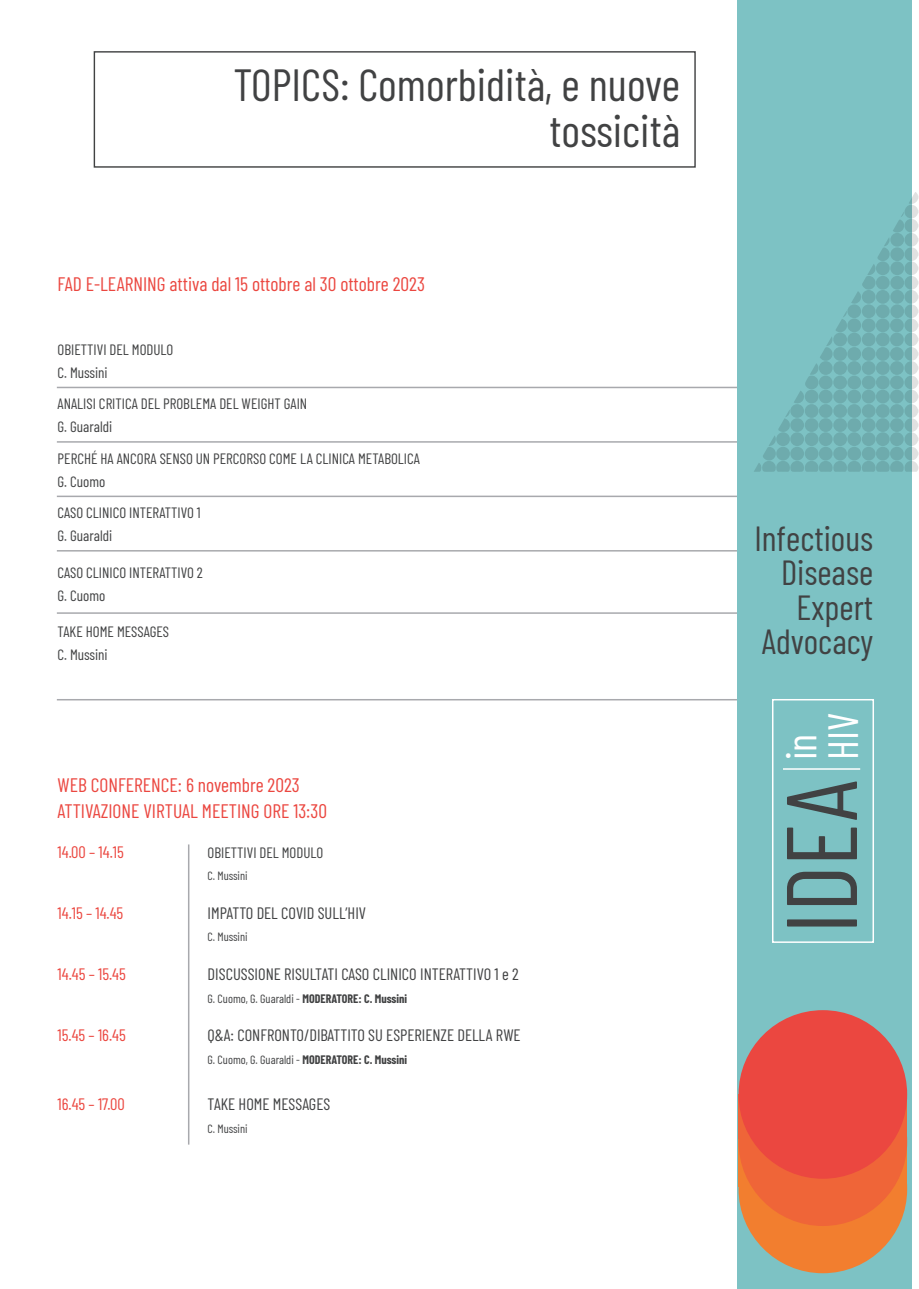
<style>
.page{position:relative;width:919px;height:1289px;background:#fff}
.page>*{position:absolute;margin:0;border:0;box-sizing:border-box;transform-origin:0 0}
.t1{font:99.9px "Barlow Condensed";color:#414243}
.t2{font:45px/45px "Barlow Condensed";color:#414243;text-align:right}
.t3{font:42.3px/41.7px "Barlow Condensed";color:#fff}
.t4{font:34.8px/34.3px "Barlow Condensed";color:#414243;text-align:right}
.t5{font:19.5px/25.5px "Barlow Condensed";color:#eb4740}
.t6{font:16.5px "Barlow Condensed";color:#414243}
.t7{font:16.5px "Barlow Condensed";color:#eb4740}
.t8{font:15px/23px "Barlow Condensed";color:#414243}
.t9{font:700 12px "Barlow Condensed";color:#414243}
.t10{font:12px "Barlow Condensed";color:#414243}
.s1{font-weight:400}
</style>
<div class="page">
<hr style="left:57px;top:387px;width:828px;height:1px;background:#a8a9ad">
<hr style="left:57px;top:441px;width:828px;height:1px;background:#a8a9ad">
<hr style="left:57px;top:495px;width:828px;height:2px;background:#a8a9ad">
<hr style="left:57px;top:550px;width:828px;height:1px;background:#a8a9ad">
<hr style="left:57px;top:612px;width:828px;height:2px;background:#a8a9ad">
<hr style="left:57px;top:699px;width:828px;height:1px;background:#a8a9ad">
<div style="left:737px;top:0;width:175px;height:1288px;background:#7dc2c4"></div>
<svg style="left:754px;top:192px;width:165px;height:280px"></svg>
<hr style="left:188px;top:844px;width:1px;height:300px;background:#a8a9ad">
<div style="left:94px;top:51px;width:601px;height:117px;border:1px solid #414243"></div>
<div style="left:738px;top:1104px;width:169px;height:169px;background:#f27e2f;border-radius:50%"></div>
<div style="left:738px;top:1132px;width:169px;height:54px;background:#f27e2f"></div>
<div style="left:738px;top:1057px;width:169px;height:168px;background:#ef6538;border-radius:50%"></div>
<div style="left:738px;top:1093px;width:169px;height:45px;background:#ef6538"></div>
<div style="left:738px;top:1010px;width:169px;height:168px;background:#eb4740;border-radius:50%"></div>
<div style="left:772px;top:699px;width:101px;height:243px;border:2px solid #fff"></div>
<hr style="left:783px;top:768px;width:77px;height:1px;background:#fff">
<h2 class="t2" style="left:233px;top:59px;width:448px">TOPICS: Comorbidità, e nuove tossicità</h2>
<h3 class="t5" style="left:58px;top:270px;width:369px">FAD E-LEARNING attiva dal 15 ottobre al 30 ottobre 2023</h3>
<p class="t8" style="left:58px;top:337px;width:117px">OBIETTIVI DEL MODULO<br>C. Mussini</p>
<p class="t8" style="left:58px;top:391px;width:251px">ANALISI CRITICA DEL PROBLEMA DEL WEIGHT GAIN<br>G. Guaraldi</p>
<p class="t8" style="left:58px;top:446px;width:364px">PERCHÉ HA ANCORA SENSO UN PERCORSO COME LA CLINICA METABOLICA<br>G. Cuomo</p>
<p class="t8" style="left:58px;top:500px;width:145px">CASO CLINICO INTERATTIVO 1<br>G. Guaraldi</p>
<p class="t8" style="left:58px;top:560px;width:147px">CASO CLINICO INTERATTIVO 2<br>G. Cuomo</p>
<p class="t8" style="left:58px;top:619px;width:113px">TAKE HOME MESSAGES<br>C. Mussini</p>
<h3 class="t5" style="left:58px;top:771px;width:271px">WEB CONFERENCE: 6 novembre 2023<br>ATTIVAZIONE VIRTUAL MEETING ORE 13:30</h3>
<p class="t7" style="left:58px;top:839px;width:68px">14.00 – 14.15</p>
<p class="t8" style="left:207px;top:839px;width:117px">OBIETTIVI DEL MODULO</p>
<p class="t10" style="left:207px;top:867px;width:42px">C. Mussini</p>
<p class="t7" style="left:58px;top:901px;width:67px">14.15 – 14.45</p>
<p class="t6" style="left:207px;top:901px;width:160px">IMPATTO DEL COVID SULL’HIV</p>
<p class="t10" style="left:207px;top:928px;width:42px">C. Mussini</p>
<p class="t7" style="left:58px;top:962px;width:70px">14.45 – 15.45</p>
<p class="t6" style="left:207px;top:962px;width:313px">DISCUSSIONE RISULTATI CASO CLINICO INTERATTIVO 1 e 2</p>
<p class="t9" style="left:207px;top:989px;width:201px"><span class="s1">G. Cuomo, G. Guaraldi -</span> MODERATORE: C. Mussini</p>
<p class="t7" style="left:58px;top:1023px;width:70px">15.45 – 16.45</p>
<p class="t6" style="left:207px;top:1023px;width:314px">Q&amp;A: CONFRONTO/DIBATTITO SU ESPERIENZE DELLA RWE</p>
<p class="t9" style="left:207px;top:1051px;width:201px"><span class="s1">G. Cuomo, G. Guaraldi -</span> MODERATORE: C. Mussini</p>
<p class="t7" style="left:58px;top:1092px;width:69px">16.45 – 17.00</p>
<p class="t6" style="left:207px;top:1092px;width:124px">TAKE HOME MESSAGES</p>
<p class="t10" style="left:207px;top:1119px;width:42px">C. Mussini</p>
<h3 class="t4" style="left:754px;top:518px;width:120px">Infectious<br>Disease<br>Expert<br>Advocacy</h3>
<h3 class="t3" style="left:777px;top:760px;width:49px;rotate:-90deg">in<br>HIV</h3>
<h1 class="t1" style="left:749px;top:933px;width:155px;rotate:-90deg">IDEA</h1>
</div>
